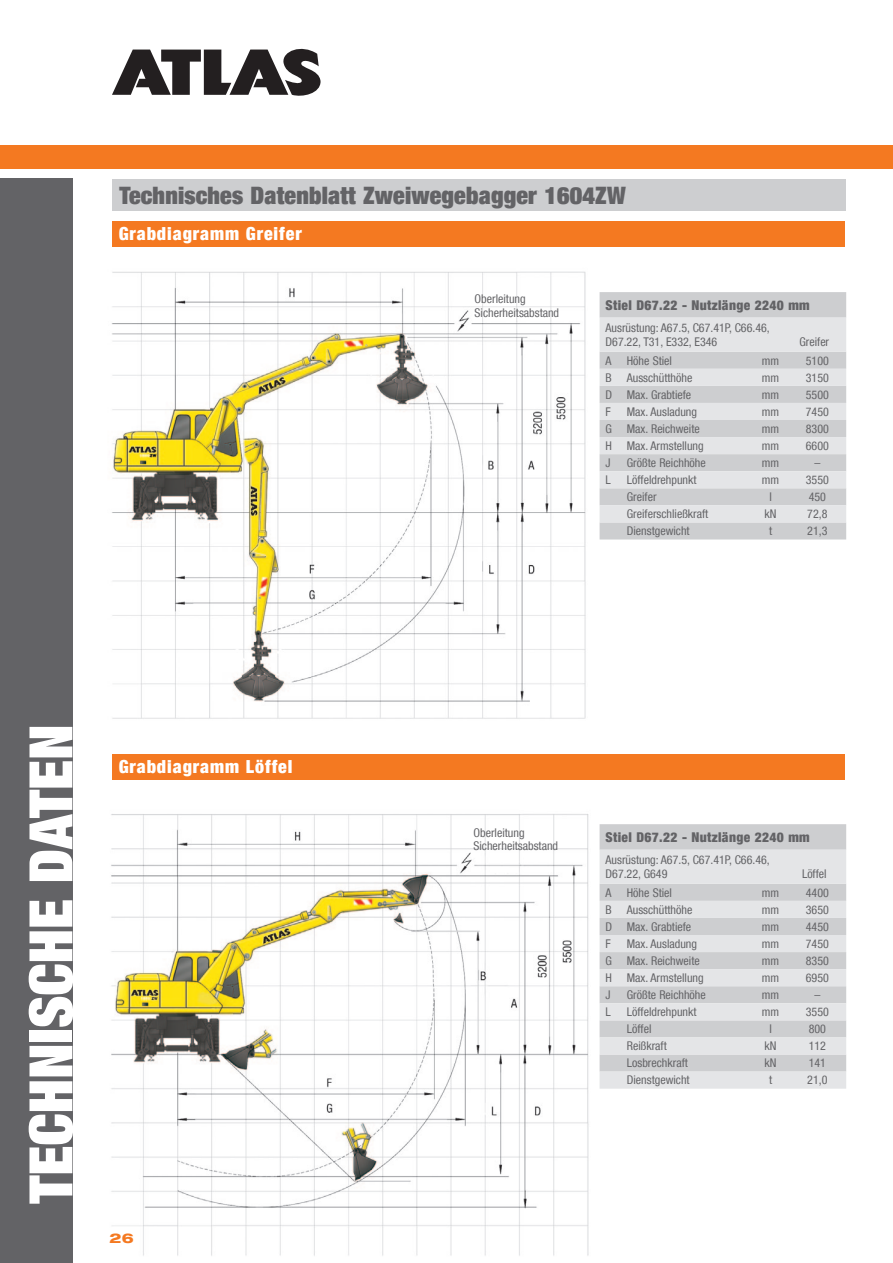
<style>
.page{position:relative;width:893px;height:1263px;background:#fff}
.page>*{position:absolute;margin:0;border:0;box-sizing:border-box;transform-origin:0 0}
.t1{font:900 condensed 60px "Helvetica Neue LT Com";color:#fff}
.t2{font:900 condensed 24px "Helvetica Neue LT Com";letter-spacing:.01em;color:#636366}
.t3{font:900 condensed 18px "Helvetica Neue LT Com";letter-spacing:.05em;color:#fff}
.t4{font:900 condensed 13.5px "Helvetica Neue LT Com";letter-spacing:.025em;color:#636366}
.t5{font:800 expanded 13.5px "Helvetica Neue LT Com";color:#f47921}
.t6{font:condensed 12px/13.5px "Helvetica Neue LT Com";color:#636366}
</style>
<div class="page">
<div style="left:0;top:179px;width:72px;height:1084px;background:#636366"></div>
<div style="left:113px;top:179px;width:733px;height:31px;background:#cdced0"></div>
<img style="left:111px;top:814px;width:478px;height:442px">
<img style="left:111px;top:271px;width:475px;height:448px">
<div style="left:600px;top:292px;width:246px;height:247px;background:#cdced0"></div>
<svg style="left:600px;top:318px;width:246px;height:204px;background:#dadbdd"></svg>
<div style="left:113px;top:221px;width:732px;height:26px;background:#f47921"></div>
<svg style="left:600px;top:824px;width:246px;height:26px;background:#cdced0"></svg>
<svg style="left:600px;top:850px;width:246px;height:239px;background:#dadbdd"></svg>
<div style="left:113px;top:754px;width:732px;height:26px;background:#f47921"></div>
<svg style="left:112px;top:48px;width:209px;height:48px"></svg>
<div style="left:0;top:145px;width:893px;height:24px;background:#f47921"></div>
<h2 class="t2" style="left:119px;top:180px;width:508px">Technisches Datenblatt Zweiwegebagger 1604ZW</h2>
<h3 class="t3" style="left:119px;top:223px;width:184px">Grabdiagramm Greifer</h3>
<p class="t6" style="left:475px;top:292px;width:86px">Oberleitung<br>Sicherheitsabstand</p>
<p class="t4" style="left:606px;top:297px;width:206px">Stiel D67.22 - Nutzlänge 2240 mm</p>
<p class="t6" style="left:606px;top:321px;width:166px">Ausrüstung: A67.5, C67.41P, C66.46,<br>D67.22, T31, E332, E346</p>
<p class="t6" style="left:799px;top:335px;width:31px">Greifer</p>
<p class="t6" style="left:606px;top:353px;width:7px">A</p>
<p class="t6" style="left:627px;top:353px;width:47px">Höhe Stiel</p>
<p class="t6" style="left:762px;top:353px;width:19px">mm</p>
<p class="t6" style="left:806px;top:353px;width:25px">5100</p>
<p class="t6" style="left:606px;top:370px;width:8px">B</p>
<p class="t6" style="left:627px;top:370px;width:67px">Ausschütthöhe</p>
<p class="t6" style="left:762px;top:370px;width:19px">mm</p>
<p class="t6" style="left:806px;top:370px;width:25px">3150</p>
<p class="t6" style="left:606px;top:388px;width:87px">D Max. Grabtiefe</p>
<p class="t6" style="left:762px;top:388px;width:19px">mm</p>
<p class="t6" style="left:806px;top:388px;width:25px">5500</p>
<p class="t6" style="left:606px;top:405px;width:7px">F</p>
<p class="t6" style="left:627px;top:405px;width:72px">Max. Ausladung</p>
<p class="t6" style="left:762px;top:405px;width:19px">mm</p>
<p class="t6" style="left:806px;top:405px;width:25px">7450</p>
<p class="t6" style="left:606px;top:422px;width:96px">G Max. Reichweite</p>
<p class="t6" style="left:762px;top:422px;width:19px">mm</p>
<p class="t6" style="left:806px;top:422px;width:25px">8300</p>
<p class="t6" style="left:606px;top:439px;width:100px">H Max. Armstellung</p>
<p class="t6" style="left:762px;top:439px;width:19px">mm</p>
<p class="t6" style="left:806px;top:439px;width:25px">6600</p>
<p class="t6" style="left:606px;top:456px;width:7px">J</p>
<p class="t6" style="left:627px;top:456px;width:80px">Größte Reichhöhe</p>
<p class="t6" style="left:762px;top:456px;width:19px">mm</p>
<p class="t6" style="left:814px;top:456px;width:7px">–</p>
<p class="t6" style="left:606px;top:473px;width:7px">L</p>
<p class="t6" style="left:627px;top:473px;width:71px">Löffeldrehpunkt</p>
<p class="t6" style="left:762px;top:473px;width:19px">mm</p>
<p class="t6" style="left:806px;top:473px;width:25px">3550</p>
<p class="t6" style="left:627px;top:490px;width:31px">Greifer</p>
<p class="t6" style="left:769px;top:490px;width:4px">l</p>
<p class="t6" style="left:809px;top:490px;width:19px">450</p>
<p class="t6" style="left:627px;top:507px;width:83px">Greiferschließkraft</p>
<p class="t6" style="left:764px;top:507px;width:13px">kN</p>
<p class="t6" style="left:807px;top:507px;width:22px">72,8</p>
<p class="t6" style="left:627px;top:524px;width:64px">Dienstgewicht</p>
<p class="t6" style="left:769px;top:524px;width:5px">t</p>
<p class="t6" style="left:807px;top:524px;width:22px">21,3</p>
<h1 class="t1" style="left:13px;top:1203px;width:481px;rotate:-90deg">TECHNISCHE DATEN</h1>
<h3 class="t3" style="left:119px;top:756px;width:175px">Grabdiagramm Löffel</h3>
<p class="t5" style="left:110px;top:1229px;width:26px">26</p>
<p class="t6" style="left:473px;top:825px;width:86px">Oberleitung<br>Sicherheitsabstand</p>
<p class="t4" style="left:606px;top:829px;width:206px">Stiel D67.22 - Nutzlänge 2240 mm</p>
<p class="t6" style="left:606px;top:853px;width:166px">Ausrüstung: A67.5, C67.41P, C66.46,<br>D67.22, G649</p>
<p class="t6" style="left:802px;top:867px;width:26px">Löffel</p>
<p class="t6" style="left:606px;top:885px;width:7px">A</p>
<p class="t6" style="left:627px;top:885px;width:47px">Höhe Stiel</p>
<p class="t6" style="left:762px;top:885px;width:19px">mm</p>
<p class="t6" style="left:806px;top:885px;width:25px">4400</p>
<p class="t6" style="left:606px;top:902px;width:8px">B</p>
<p class="t6" style="left:627px;top:902px;width:67px">Ausschütthöhe</p>
<p class="t6" style="left:762px;top:902px;width:19px">mm</p>
<p class="t6" style="left:806px;top:902px;width:25px">3650</p>
<p class="t6" style="left:606px;top:920px;width:87px">D Max. Grabtiefe</p>
<p class="t6" style="left:762px;top:920px;width:19px">mm</p>
<p class="t6" style="left:806px;top:920px;width:25px">4450</p>
<p class="t6" style="left:606px;top:937px;width:7px">F</p>
<p class="t6" style="left:627px;top:937px;width:72px">Max. Ausladung</p>
<p class="t6" style="left:762px;top:937px;width:19px">mm</p>
<p class="t6" style="left:806px;top:937px;width:25px">7450</p>
<p class="t6" style="left:606px;top:954px;width:96px">G Max. Reichweite</p>
<p class="t6" style="left:762px;top:954px;width:19px">mm</p>
<p class="t6" style="left:806px;top:954px;width:25px">8350</p>
<p class="t6" style="left:606px;top:971px;width:100px">H Max. Armstellung</p>
<p class="t6" style="left:762px;top:971px;width:19px">mm</p>
<p class="t6" style="left:806px;top:971px;width:25px">6950</p>
<p class="t6" style="left:606px;top:988px;width:7px">J</p>
<p class="t6" style="left:627px;top:988px;width:80px">Größte Reichhöhe</p>
<p class="t6" style="left:762px;top:988px;width:19px">mm</p>
<p class="t6" style="left:814px;top:988px;width:7px">–</p>
<p class="t6" style="left:606px;top:1005px;width:7px">L</p>
<p class="t6" style="left:627px;top:1005px;width:71px">Löffeldrehpunkt</p>
<p class="t6" style="left:762px;top:1005px;width:19px">mm</p>
<p class="t6" style="left:806px;top:1005px;width:25px">3550</p>
<p class="t6" style="left:627px;top:1022px;width:26px">Löffel</p>
<p class="t6" style="left:769px;top:1022px;width:4px">l</p>
<p class="t6" style="left:809px;top:1022px;width:19px">800</p>
<p class="t6" style="left:627px;top:1039px;width:41px">Reißkraft</p>
<p class="t6" style="left:764px;top:1039px;width:13px">kN</p>
<p class="t6" style="left:809px;top:1039px;width:19px">112</p>
<p class="t6" style="left:627px;top:1056px;width:63px">Losbrechkraft</p>
<p class="t6" style="left:764px;top:1056px;width:13px">kN</p>
<p class="t6" style="left:809px;top:1056px;width:19px">141</p>
<p class="t6" style="left:627px;top:1073px;width:64px">Dienstgewicht</p>
<p class="t6" style="left:769px;top:1073px;width:5px">t</p>
<p class="t6" style="left:807px;top:1073px;width:22px">21,0</p>
</div>
